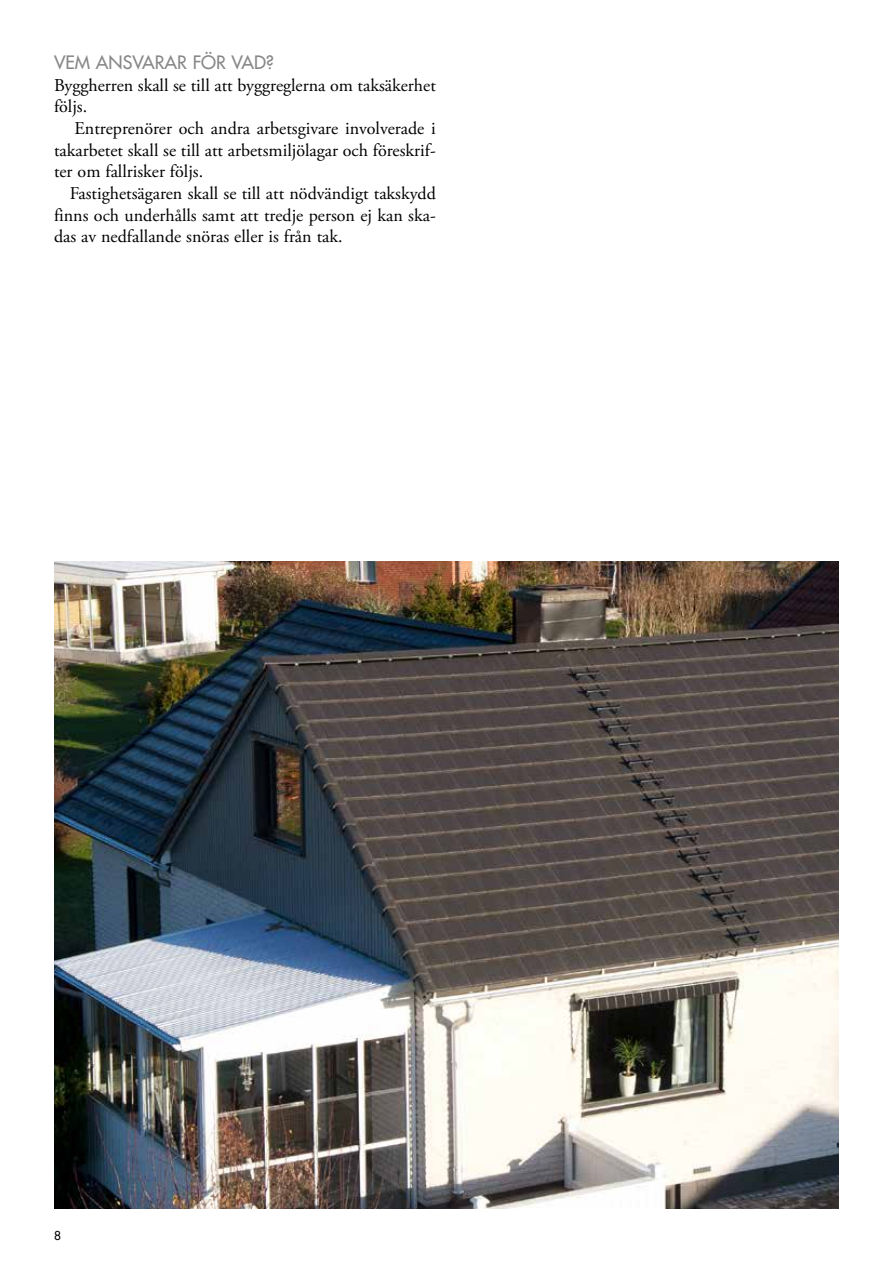
<style>
.page{position:relative;width:893px;height:1263px;background:#fff}
.page>*{position:absolute;margin:0;border:0;box-sizing:border-box;transform-origin:0 0}
.t1{font:18px/21.8px "Adobe Garamond Pro";color:#000;text-align:justify}
.t2{font:500 18px "Futura Std";color:#878787}
.t3{font:500 12px "Futura Std";color:#000}
</style>
<div class="page">
<img style="left:54px;top:561px;width:785px;height:648px">
<p class="t2" style="left:54px;top:51px;width:222px">VEM ANSVARAR FÖR VAD?</p>
<p class="t1" style="left:54px;top:75px;width:383px">Byggherren skall se till att byggreglerna om taksäkerhet följs.</p>
<p class="t1" style="left:54px;top:118px;width:383px;text-indent:21px">Entreprenörer och andra arbetsgivare involverade i takarbetet skall se till att arbetsmiljölagar och föreskrif&shy;ter om fallrisker följs.</p>
<p class="t1" style="left:54px;top:183px;width:383px;text-indent:16px">Fastighetsägaren skall se till att nödvändigt takskydd finns och underhålls samt att tredje person ej kan ska&shy;das av nedfallande snöras eller is från tak.</p>
<p class="t3" style="left:54px;top:1227px;width:8px">8</p>
</div>
